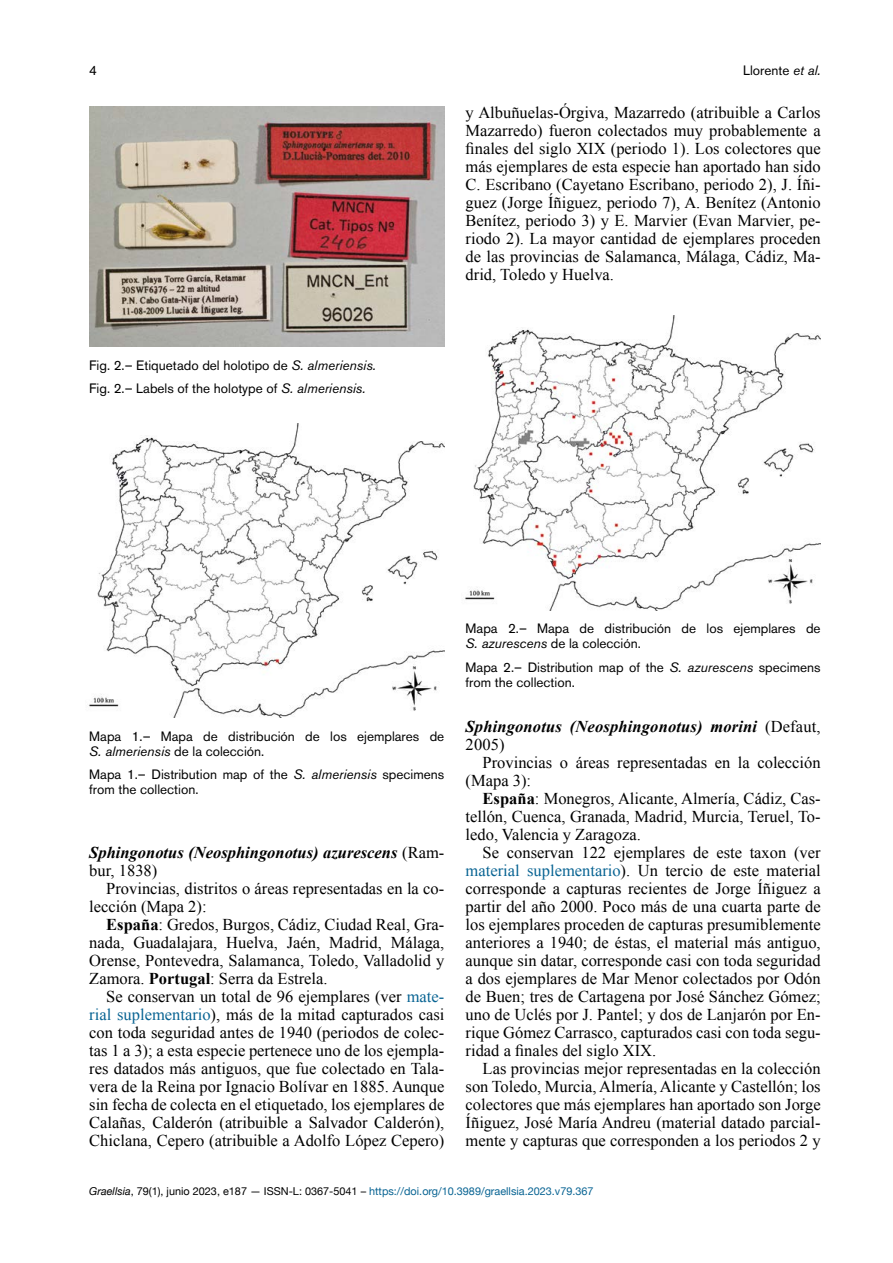
<style>
.page{position:relative;width:893px;height:1263px;background:#fff}
.page>*{position:absolute;margin:0;border:0;box-sizing:border-box;transform-origin:0 0}
.TEXTO_GRAL_ES{font:16.5px/18px "Times New Roman";color:#000;text-align:justify}
.TEXTO_GRAL_ES-2{font:italic 700 16.5px/18px "Times New Roman";color:#000}
.PIE_FIGURA_TABLA{font:13.5px/15px "Akzidenz Grotesk BE";color:#000}
.t1{font:10.8px "Helvetica Neue";color:#096493}
.s1{font-style:italic}
.s2{font-weight:400;font-style:normal}
.s3{font-weight:700}
.s4{color:#096493}
.s5{font-style:italic;color:#000}
.s6{color:#000}
</style>
<div class="page">
<img style="left:89px;top:106px;width:355px;height:240px">
<img style="left:89px;top:424px;width:355px;height:294px">
<img style="left:465px;top:316px;width:356px;height:294px">
<p class="PIE_FIGURA_TABLA" style="left:89px;top:63px;width:9px">4</p>
<p class="PIE_FIGURA_TABLA" style="left:743px;top:63px;width:79px">Llorente <span class="s1">et al.</span></p>
<p class="PIE_FIGURA_TABLA" style="left:89px;top:357px;width:288px">Fig. 2.– Etiquetado del holotipo de <span class="s1">S. almeriensis.</span></p>
<p class="PIE_FIGURA_TABLA" style="left:89px;top:381px;width:278px">Fig. 2.– Labels of the holotype of <span class="s1">S. almeriensis.</span></p>
<p class="TEXTO_GRAL_ES" style="left:466px;top:103px;width:357px">y Albuñuelas-Órgiva, Mazarredo (atribuible a Carlos Mazarredo) fueron colectados muy probablemente a finales del siglo XIX (periodo 1). Los colectores que más ejemplares de esta especie han aportado han sido C. Escribano (Cayetano Escribano, periodo 2), J. Íñi&shy;guez (Jorge Íñiguez, periodo 7), A. Benítez (Antonio Benítez, periodo 3) y E. Marvier (Evan Marvier, pe&shy;riodo 2). La mayor cantidad de ejemplares proceden de las provincias de Salamanca, Málaga, Cádiz, Ma&shy;drid, Toledo y Huelva.</p>
<p class="PIE_FIGURA_TABLA" style="left:89px;top:729px;width:357px">Mapa 1.– Mapa de distribución de los ejemplares de<br><span class="s1">S. almeriensis</span> de la colección.</p>
<p class="PIE_FIGURA_TABLA" style="left:89px;top:767px;width:357px">Mapa 1.– Distribution map of the <span class="s1">S. almeriensis</span> specimens from the collection.</p>
<p class="TEXTO_GRAL_ES-2" style="left:89px;top:843px;width:357px">Sphingonotus (Neosphingonotus) azurescens <span class="s2">(Ram&shy;bur, 1838)</span></p>
<p class="TEXTO_GRAL_ES" style="left:89px;top:879px;width:357px;text-indent:17px">Provincias, distritos o áreas representadas en la co&shy;lección (Mapa 2):</p>
<p class="TEXTO_GRAL_ES" style="left:89px;top:915px;width:357px;text-indent:17px"><span class="s3">España</span>: Gredos, Burgos, Cádiz, Ciudad Real, Gra&shy;nada, Guadalajara, Huelva, Jaén, Madrid, Málaga, Orense, Pontevedra, Salamanca, Toledo, Valladolid y Zamora. <span class="s3">Portugal</span>: Serra da Estrela.</p>
<p class="TEXTO_GRAL_ES" style="left:89px;top:987px;width:357px;text-indent:17px">Se conservan un total de 96 ejemplares (ver <span class="s4">mate&shy;rial suplementario</span>), más de la mitad capturados casi con toda seguridad antes de 1940 (periodos de colec&shy;tas 1 a 3); a esta especie pertenece uno de los ejempla&shy;res datados más antiguos, que fue colectado en Tala&shy;vera de la Reina por Ignacio Bolívar en 1885. Aunque sin fecha de colecta en el etiquetado, los ejemplares de Calañas, Calderón (atribuible a Salvador Calderón), Chiclana, Cepero (atribuible a Adolfo López Cepero)</p>
<p class="PIE_FIGURA_TABLA" style="left:466px;top:621px;width:357px">Mapa 2.– Mapa de distribución de los ejemplares de<br><span class="s1">S. azurescens</span> de la colección.</p>
<p class="PIE_FIGURA_TABLA" style="left:466px;top:659px;width:357px">Mapa 2.– Distribution map of the <span class="s1">S. azurescens</span> specimens from the collection.</p>
<p class="TEXTO_GRAL_ES-2" style="left:466px;top:717px;width:357px">Sphingonotus (Neosphingonotus) morini <span class="s2">(Defaut,<br>2005)</span></p>
<p class="TEXTO_GRAL_ES" style="left:466px;top:753px;width:357px;text-indent:17px">Provincias o áreas representadas en la colección (Mapa 3):</p>
<p class="TEXTO_GRAL_ES" style="left:466px;top:789px;width:357px;text-indent:17px"><span class="s3">España</span>: Monegros, Alicante, Almería, Cádiz, Cas&shy;tellón, Cuenca, Granada, Madrid, Murcia, Teruel, To&shy;ledo, Valencia y Zaragoza.</p>
<p class="TEXTO_GRAL_ES" style="left:466px;top:843px;width:357px;text-indent:17px">Se conservan 122 ejemplares de este taxon (ver <span class="s4">material suplementario</span>). Un tercio de este material corresponde a capturas recientes de Jorge Íñiguez a partir del año 2000. Poco más de una cuarta parte de los ejemplares proceden de capturas presumiblemente anteriores a 1940; de éstas, el material más antiguo, aunque sin datar, corresponde casi con toda seguridad a dos ejemplares de Mar Menor colectados por Odón de Buen; tres de Cartagena por José Sánchez Gómez; uno de Uclés por J. Pantel; y dos de Lanjarón por En&shy;rique Gómez Carrasco, capturados casi con toda segu&shy;ridad a finales del siglo XIX.</p>
<p class="TEXTO_GRAL_ES" style="left:466px;top:1059px;width:357px;text-indent:17px">Las provincias mejor representadas en la colección son Toledo, Murcia, Almería, Alicante y Castellón; los colectores que más ejemplares han aportado son Jorge Íñiguez, José María Andreu (material datado parcial&shy;mente y capturas que corresponden a los periodos 2 y</p>
<p class="t1" style="left:89px;top:1183px;width:506px"><span class="s5">Graellsia</span><span class="s6">, 79(1), junio 2023, e187 — ISSN-L: 0367-5041 –</span> https://doi.org/10.3989/graellsia.2023.v79.367</p>
</div>
